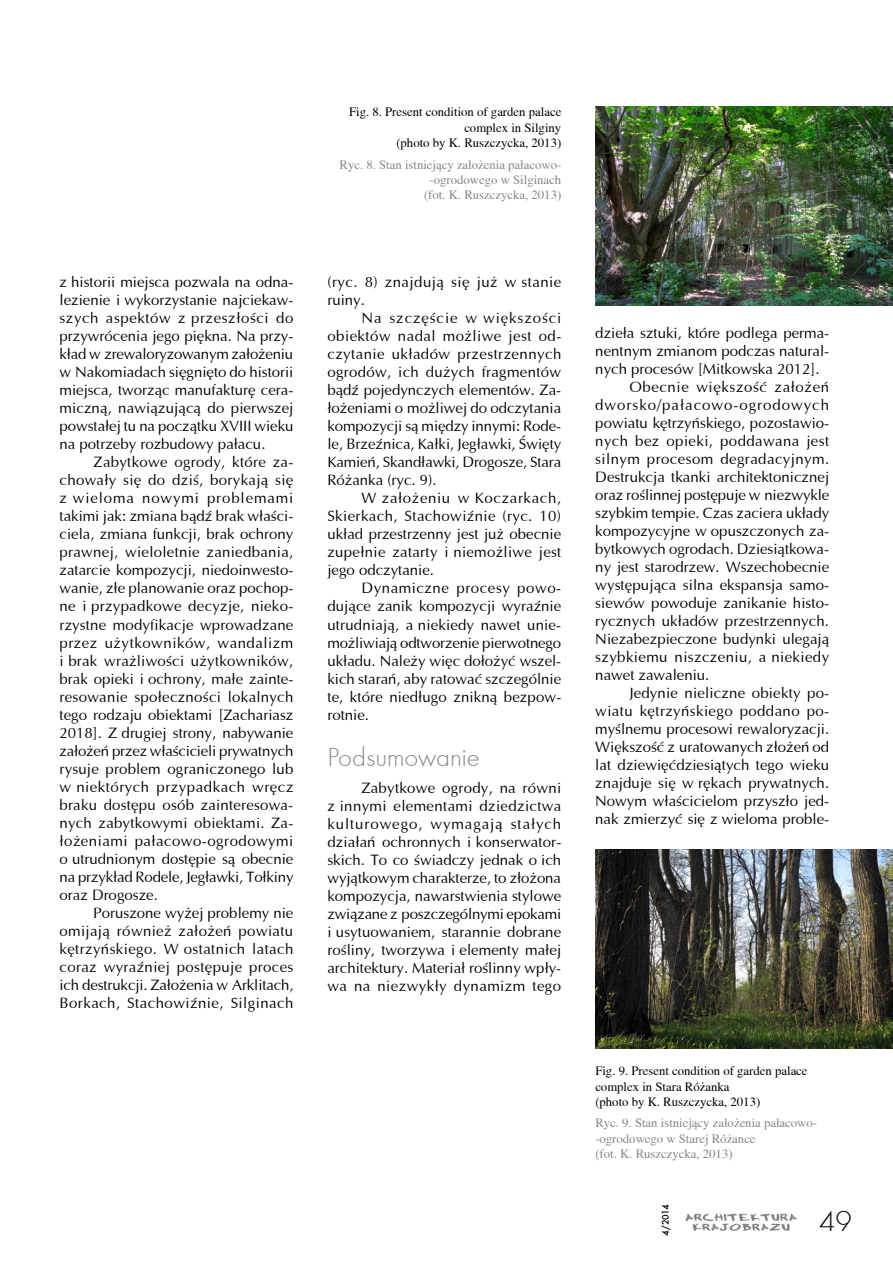
<style>
.page{position:relative;width:893px;height:1263px;background:#fff}
.page>*{position:absolute;margin:0;border:0;box-sizing:border-box;transform-origin:0 0}
.t1{font:30px "Futura TEE Ligh";color:#000}
.t2{font:27px "Futura TEE Ligh";color:#878787}
.t3{font:15px/18px "Ottawa";color:#000;text-align:justify}
.t4{font:15px "Ottawa";letter-spacing:.025em;color:#000}
.t5{font:15px/18px "Ottawa";letter-spacing:.03em;color:#000}
.t6{font:15px "Ottawa";letter-spacing:.065em;color:#000}
.t7{font:15px "Ottawa";letter-spacing:.04em;color:#000}
.t8{font:12.75px/15.3px "Toronto";color:#878787;text-align:right}
.t9{font:12.75px/15.3px "Toronto";color:#000;text-align:right}
.t10{font:500 10.05px "Futura TEE";color:#000}
</style>
<div class="page">
<img style="left:685px;top:1213px;width:112px;height:18px">
<img style="left:595px;top:106px;width:298px;height:199px">
<img style="left:595px;top:850px;width:298px;height:198px">
<p class="t3" style="left:60px;top:273px;width:236px">z historii miejsca pozwala na odna&shy;lezienie i wykorzystanie najciekaw&shy;szych aspektów z przeszłości do przywrócenia jego piękna. Na przy&shy;kład w zrewaloryzowanym założeniu w Nakomiadach sięgnięto do historii miejsca, tworząc manufakturę cera&shy;miczną, nawiązującą do pierwszej powstałej tu na początku XVIII wieku na potrzeby rozbudowy pałacu.</p>
<p class="t3" style="left:60px;top:453px;width:236px;text-indent:34px">Zabytkowe ogrody, które za&shy;chowały się do dziś, borykają się z wieloma nowymi problemami takimi jak: zmiana bądź brak właści&shy;ciela, zmiana funkcji, brak ochrony prawnej, wieloletnie zaniedbania, zatarcie kompozycji, niedoinwesto&shy;wanie, złe planowanie oraz pochop&shy;ne i przypadkowe decyzje, nieko&shy;rzystne modyfikacje wprowadzane przez użytkowników, wandalizm i brak wrażliwości użytkowników, brak opieki i ochrony, małe zainte&shy;resowanie społeczności lokalnych tego rodzaju obiektami [Zachariasz 2018]. Z drugiej strony, nabywanie założeń przez właścicieli prywatnych rysuje problem ograniczonego lub w niektórych przypadkach wręcz braku dostępu osób zainteresowa&shy;nych zabytkowymi obiektami. Za&shy;łożeniami pałacowo-ogrodowymi o utrudnionym dostępie są obecnie na przykład Rodele, Jegławki, Tołkiny oraz Drogosze.</p>
<p class="t3" style="left:60px;top:903px;width:236px;text-indent:34px">Poruszone wyżej problemy nie omijają również założeń powiatu kętrzyńskiego. W ostatnich latach coraz wyraźniej postępuje proces ich destrukcji. Założenia w Arklitach, Borkach, Stachowiźnie, Silginach</p>
<p class="t9" style="left:349px;top:104px;width:214px">Fig. 8. Present condition of garden palace complex in Silginy<br>(photo by K. Ruszczycka, 2013)</p>
<p class="t8" style="left:339px;top:157px;width:223px">Ryc. 8. Stan istniejący założenia pałacowo--ogrodowego w Silginach<br>(fot. K. Ruszczycka, 2013)</p>
<p class="t5" style="left:327px;top:273px;width:235px">(ryc. 8) znajdują się już w stanie ruiny.</p>
<p class="t3" style="left:327px;top:309px;width:235px;text-indent:34px">Na szczęście w większości obiektów nadal możliwe jest od&shy;czytanie układów przestrzennych ogrodów, ich dużych fragmentów bądź pojedynczych elementów. Za&shy;łożeniami o możliwej do odczytania kompozycji są między innymi: Rode&shy;le, Brzeźnica, Kałki, Jegławki, Święty Kamień, Skandławki, Drogosze, Stara Różanka (ryc. 9).</p>
<p class="t3" style="left:327px;top:489px;width:236px;text-indent:34px">W założeniu w Koczarkach, Skierkach, Stachowiźnie (ryc. 10) układ przestrzenny jest już obecnie zupełnie zatarty i niemożliwe jest jego odczytanie.</p>
<p class="t3" style="left:327px;top:579px;width:235px;text-indent:34px">Dynamiczne procesy powo&shy;dujące zanik kompozycji wyraźnie utrudniają, a niekiedy nawet unie&shy;możliwiają odtworzenie pierwotnego układu. Należy więc dołożyć wszel&shy;kich starań, aby ratować szczególnie te, które niedługo znikną bezpow&shy;rotnie.</p>
<h2 class="t2" style="left:327px;top:742px;width:154px">Podsumowanie</h2>
<p class="t3" style="left:327px;top:778px;width:236px;text-indent:34px">Zabytkowe ogrody, na równi z innymi elementami dziedzictwa kulturowego, wymagają stałych działań ochronnych i konserwator&shy;skich. To co świadczy jednak o ich wyjątkowym charakterze, to złożona kompozycja, nawarstwienia stylowe związane z poszczególnymi epokami i usytuowaniem, starannie dobrane rośliny, tworzywa i elementy małej architektury. Materiał roślinny wpły&shy;wa na niezwykły dynamizm tego</p>
<p class="t3" style="left:595px;top:323px;width:235px">dzieła sztuki, które podlega perma-</p>
<p class="t3" style="left:595px;top:341px;width:235px">nentnym zmianom podczas natural-</p>
<p class="t3" style="left:595px;top:359px;width:226px">nych procesów [Mitkowska 2012].</p>
<p class="t7" style="left:629px;top:377px;width:201px">Obecnie większość założeń</p>
<p class="t6" style="left:595px;top:395px;width:235px">dworsko/pałacowo-ogrodowych</p>
<p class="t3" style="left:595px;top:413px;width:235px">powiatu kętrzyńskiego, pozostawio-</p>
<p class="t4" style="left:595px;top:431px;width:235px">nych bez opieki, poddawana jest</p>
<p class="t5" style="left:595px;top:449px;width:235px">silnym procesom degradacyjnym.</p>
<p class="t3" style="left:595px;top:467px;width:235px">Destrukcja tkanki architektonicznej</p>
<p class="t3" style="left:595px;top:485px;width:236px">oraz roślinnej postępuje w niezwykle</p>
<p class="t3" style="left:595px;top:503px;width:235px">szybkim tempie. Czas zaciera układy</p>
<p class="t3" style="left:595px;top:521px;width:235px">kompozycyjne w opuszczonych za-</p>
<p class="t3" style="left:595px;top:539px;width:235px">bytkowych ogrodach. Dziesiątkowa-</p>
<p class="t3" style="left:595px;top:557px;width:235px">ny jest starodrzew. Wszechobecnie</p>
<p class="t3" style="left:595px;top:575px;width:235px">występująca silna ekspansja samo-</p>
<p class="t3" style="left:595px;top:593px;width:235px">siewów powoduje zanikanie histo-</p>
<p class="t3" style="left:595px;top:611px;width:235px">rycznych układów przestrzennych.</p>
<p class="t3" style="left:595px;top:629px;width:235px">Niezabezpieczone budynki ulegają</p>
<p class="t4" style="left:595px;top:647px;width:235px">szybkiemu niszczeniu, a niekiedy</p>
<p class="t3" style="left:595px;top:665px;width:116px">nawet zawaleniu.</p>
<p class="t3" style="left:629px;top:683px;width:201px">Jedynie nieliczne obiekty po-</p>
<p class="t4" style="left:595px;top:701px;width:235px">wiatu kętrzyńskiego poddano po-</p>
<p class="t3" style="left:595px;top:719px;width:235px">myślnemu procesowi rewaloryzacji.</p>
<p class="t3" style="left:595px;top:737px;width:235px">Większość z uratowanych złożeń od</p>
<p class="t3" style="left:595px;top:755px;width:235px">lat dziewięćdziesiątych tego wieku</p>
<p class="t3" style="left:595px;top:773px;width:235px">znajduje się w rękach prywatnych.</p>
<p class="t3" style="left:595px;top:791px;width:235px">Nowym właścicielom przyszło jed-</p>
<p class="t3" style="left:595px;top:809px;width:235px">nak zmierzyć się z wieloma proble-</p>
<p class="t9" style="left:595px;top:1063px;width:214px;text-align:left">Fig. 9. Present condition of garden palace complex in Stara Różanka<br>(photo by K. Ruszczycka, 2013)</p>
<p class="t8" style="left:595px;top:1115px;width:223px;text-align:left">Ryc. 9. Stan istniejący założenia pałacowo--ogrodowego w Starej Różance<br>(fot. K. Ruszczycka, 2013)</p>
<p class="t10" style="left:659px;top:1236px;width:33px;rotate:-90deg">4/2014</p>
<h1 class="t1" style="left:819px;top:1204px;width:34px">49</h1>
</div>
